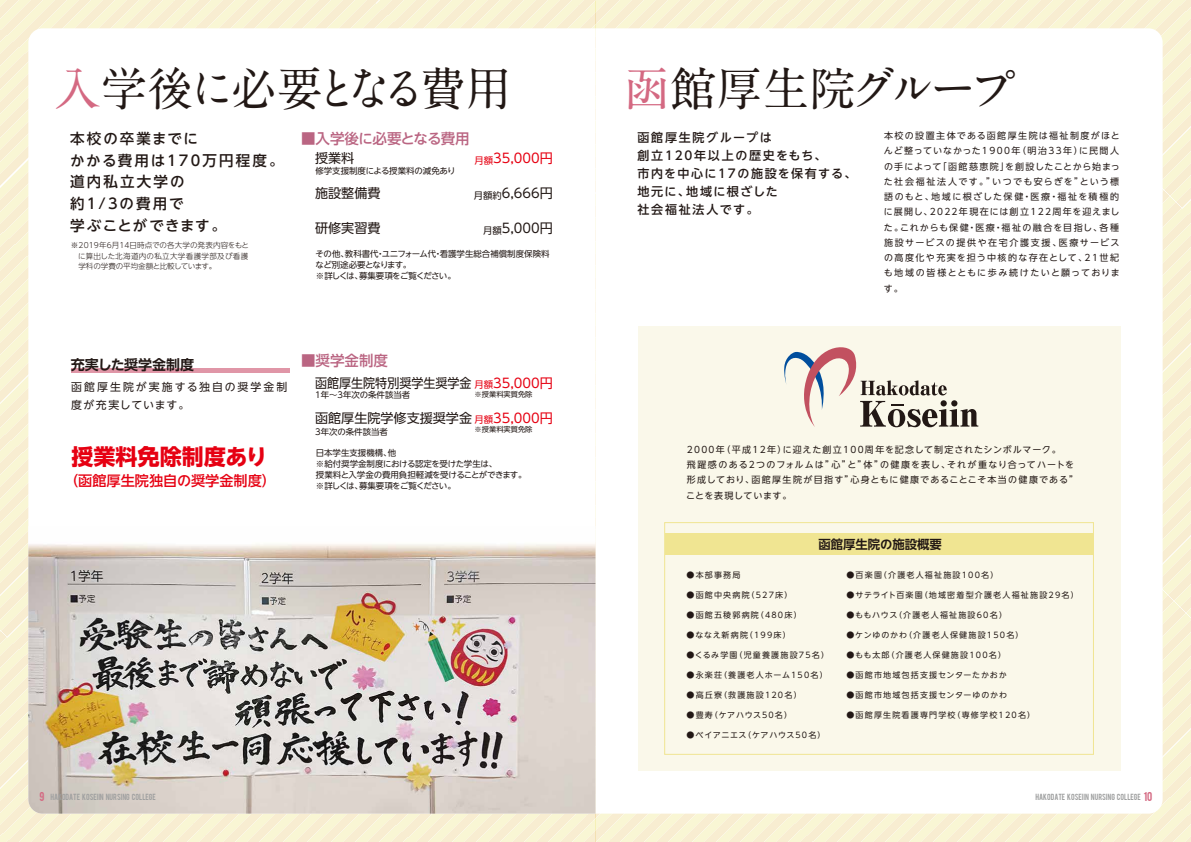
<style>
.page{position:relative;width:1191px;height:842px;background:#fff}
.page>*{position:absolute;margin:0;border:0;box-sizing:border-box;transform-origin:0 0}
.t1{font:700 46.2px "A1 Mincho Std";letter-spacing:-.1em;color:#221815}
.t2{font:700 46.2px "A1 Mincho Std";letter-spacing:-.045em;color:#221815}
.t3{font:700 22px "UD Shin Go NT Pro";color:#e60012}
.t4{font:500 14.5px/21.7px "UD Shin Go NT Pro";letter-spacing:.14em;color:#221815}
.t5{font:500 14.5px "UD Shin Go NT Pro";letter-spacing:-.035em;color:#ba6582}
.t6{font:500 14.5px "UD Shin Go NT Pro";color:#ba6582}
.t7{font:500 14.2px "UD Shin Go NT Pro";color:#e60012}
.t8{font:700 14px "UD Shin Go NT Pro De";color:#221815}
.t9{font:13.1px "UD Shin Go NT Pro";color:#221815}
.t10{font:13.1px "UD Shin Go NT Pro";color:#221815;scale:.92 1}
.t11{font:13.1px "UD Shin Go NT Pro";color:#e60012}
.t12{font:700 12.4px "UD Shin Go NT Pro De";color:#221815}
.t13{font:500 12px/18px "UD Shin Go NT Pro";letter-spacing:.14em;color:#221815}
.t14{font:10.9px/18.4px "UD Shin Go NT Pro";letter-spacing:.18em;color:#221815}
.t15{font:9px/15.2px "UD Shin Go NT Pro";letter-spacing:.125em;color:#221815;text-align:justify}
.t16{font:8.5px/10.9px "UD Shin Go NT Pro";letter-spacing:-.015em;color:#221815}
.t17{font:8px "UD Shin Go NT Pro";letter-spacing:.15em;color:#221815}
.t18{font:8px "UD Shin Go NT Pro";letter-spacing:.085em;color:#221815}
.t19{font:8px "UD Shin Go NT Pro";letter-spacing:.105em;color:#221815}
.t20{font:300 7.5px/10.6px "UD Shin Go NT Pro";color:#221815;text-align:justify}
.t21{font:7.2px "UD Shin Go NT Pro";color:#221815}
.t22{font:7px "Bebas";color:#9fa0a0}
.s1{color:#d46982}
.s2{font-size:9.3px}
.s3{font-size:9.3px;color:#e60012}
.s4{color:#e60012}
.s5{font-size:10px;color:#d46982}
</style>
<div class="page">
<div style="left:595px;top:0;width:596px;height:842px;background:#f9f6d4"></div>
<div style="left:0;top:0;width:595px;height:842px;background:#f9f4d4"></div>
<div style="left:28px;top:28px;width:567px;height:498px;background:#fff"></div>
<div style="left:595px;top:28px;width:567px;height:786px;background:#fff"></div>
<img style="left:28px;top:526px;width:567px;height:288px">
<div style="left:638px;top:326px;width:482px;height:444px;background:#faf8ea"></div>
<div style="left:664px;top:522px;width:430px;height:233px;border:1px solid #f0e592"></div>
<div style="left:664px;top:533px;width:429px;height:21px;background:#f0e592"></div>
<svg style="left:784px;top:347px;width:194px;height:80px"></svg>
<hr style="left:71px;top:369px;width:218px;height:4px;background:#e096a7">
<h1 class="t1" style="left:55px;top:51px;width:458px"><span class="s1">入</span>学後に必要となる費用</h1>
<h1 class="t2" style="left:624px;top:51px;width:394px"><span class="s1">函</span>館厚生院グループ</h1>
<h3 class="t4" style="left:70px;top:127px;width:215px">本校の卒業までに<br>かかる費用は170万円程度。道内私立大学の<br>約1/3の費用で<br>学ぶことができます。</h3>
<h3 class="t13" style="left:637px;top:128px;width:220px">函館厚生院グループは<br>創立120年以上の歴史をもち、<br>市内を中心に17の施設を保有する、地元に、地域に根ざした<br>社会福祉法人です。</h3>
<p class="t20" style="left:78px;top:240px;width:172px;text-indent:-7px">※2019年6月14日時点での各大学の発表内容をもとに算出した北海道内の私立大学看護学部及び看護学科の学費の平均金額と比較しています。</p>
<p class="t15" style="left:883px;top:128px;width:238px">本校の設置主体である函館厚生院は福祉制度がほとんど整っていなかった1900年（明治33年）に民間人の手によって「函館慈恵院」を創設したことから始まった社会福祉法人です。”いつでも安らぎを”という標語のもと、地域に根ざした保健・医療・福祉を積極的に展開し、2022年現在には創立122周年を迎えました。これからも保健・医療・福祉の融合を目指し、各種施設サービスの提供や在宅介護支援、医療サービスの高度化や充実を担う中核的な存在として、21世紀も地域の皆様とともに歩み続けたいと願っております。</p>
<h3 class="t5" style="left:301px;top:127px;width:170px">■入学後に必要となる費用</h3>
<h3 class="t9" style="left:315px;top:148px;width:41px">授業料</h3>
<h3 class="t9" style="left:315px;top:183px;width:67px">施設整備費</h3>
<h3 class="t9" style="left:315px;top:218px;width:67px">研修実習費</h3>
<p class="t16" style="left:316px;top:248px;width:235px">その他、教科書代・ユニフォーム代・看護学生総合補償制度保険料など別途必要となります。<br>※詳しくは、募集要項をご覧ください。</p>
<h3 class="t11" style="left:474px;top:148px;width:80px"><span class="s2">月額</span>35,000円</h3>
<h3 class="t9" style="left:474px;top:183px;width:80px"><span class="s2">月額約</span>6,666円</h3>
<h3 class="t9" style="left:483px;top:218px;width:71px"><span class="s2">月額</span>5,000円</h3>
<p class="t16" style="left:315px;top:165px;width:142px">修学支援制度による授業料の減免あり</p>
<h3 class="t8" style="left:71px;top:353px;width:125px">充実した奨学金制度</h3>
<p class="t14" style="left:71px;top:377px;width:218px">函館厚生院が実施する独自の奨学金制度が充実しています。</p>
<h2 class="t3" style="left:72px;top:438px;width:197px">授業料免除制度あり</h2>
<h3 class="t7" style="left:64px;top:469px;width:213px">（函館厚生院独自の奨学金制度）</h3>
<h3 class="t6" style="left:301px;top:349px;width:88px">■奨学金制度</h3>
<h3 class="t10" style="left:315px;top:372px;width:260px">函館厚生院特別奨学生奨学金<span class="s3">月額</span><span class="s4">35,000円</span></h3>
<h3 class="t9" style="left:315px;top:407px;width:239px">函館厚生院学修支援奨学金<span class="s3">月額</span><span class="s4">35,000円</span></h3>
<p class="t16" style="left:316px;top:447px;width:212px">日本学生支援機構、他<br>※給付奨学金制度における認定を受けた学生は、<br>授業料と入学金の費用負担軽減を受けることができます。※詳しくは、募集要項をご覧ください。</p>
<p class="t21" style="left:474px;top:389px;width:59px">※授業料実質免除</p>
<p class="t21" style="left:474px;top:424px;width:59px">※授業料実質免除</p>
<p class="t16" style="left:315px;top:389px;width:97px">1年～3年次の条件該当者</p>
<p class="t16" style="left:315px;top:426px;width:74px">3年次の条件該当者</p>
<p class="t15" style="left:686px;top:441px;width:393px;text-align:left">2000年（平成12年）に迎えた創立100周年を記念して制定されたシンボルマーク。<br>飛躍感のある2つのフォルムは”心”と”体”の健康を表し、それが重なり合ってハートを形成しており、函館厚生院が目指す”心身ともに健康であることこそ本当の健康である”ことを表現しています。</p>
<h3 class="t12" style="left:818px;top:534px;width:125px">函館厚生院の施設概要</h3>
<p class="t17" style="left:686px;top:569px;width:55px">●本部事務局</p>
<p class="t17" style="left:686px;top:589px;width:107px">●函館中央病院（527床）</p>
<p class="t17" style="left:686px;top:609px;width:117px">●函館五稜郭病院（480床）</p>
<p class="t17" style="left:686px;top:629px;width:106px">●ななえ新病院（199床）</p>
<p class="t17" style="left:686px;top:649px;width:144px">●くるみ学園（児童養護施設75名）</p>
<p class="t17" style="left:686px;top:669px;width:143px">●永楽荘（養護老人ホーム150名）</p>
<p class="t17" style="left:686px;top:689px;width:117px">●高丘寮（救護施設120名）</p>
<p class="t19" style="left:686px;top:709px;width:107px">●豊寿（ケアハウス50名）</p>
<p class="t18" style="left:686px;top:729px;width:141px">●ベイアニエス（ケアハウス50名）</p>
<p class="t17" style="left:846px;top:569px;width:153px">●百楽園（介護老人福祉施設100名）</p>
<p class="t17" style="left:846px;top:589px;width:234px">●サテライト百楽園（地域密着型介護老人福祉施設29名）</p>
<p class="t17" style="left:846px;top:609px;width:162px">●ももハウス（介護老人福祉施設60名）</p>
<p class="t17" style="left:846px;top:629px;width:179px">●ケンゆのかわ（介護老人保健施設150名）</p>
<p class="t17" style="left:846px;top:649px;width:161px">●もも太郎（介護老人保健施設100名）</p>
<p class="t17" style="left:846px;top:669px;width:162px">●函館市地域包括支援センターたかおか</p>
<p class="t17" style="left:846px;top:689px;width:162px">●函館市地域包括支援センターゆのかわ</p>
<p class="t17" style="left:846px;top:709px;width:190px">●函館厚生院看護専門学校（専修学校120名）</p>
<p class="t22" style="left:40px;top:792px;width:118px"><span class="s5">9</span> HAKODATE KOSEIIN NURSING COLLEGE</p>
<p class="t22" style="left:1035px;top:792px;width:118px">HAKODATE KOSEIIN NURSING COLLEGE <span class="s5">10</span></p>
</div>
